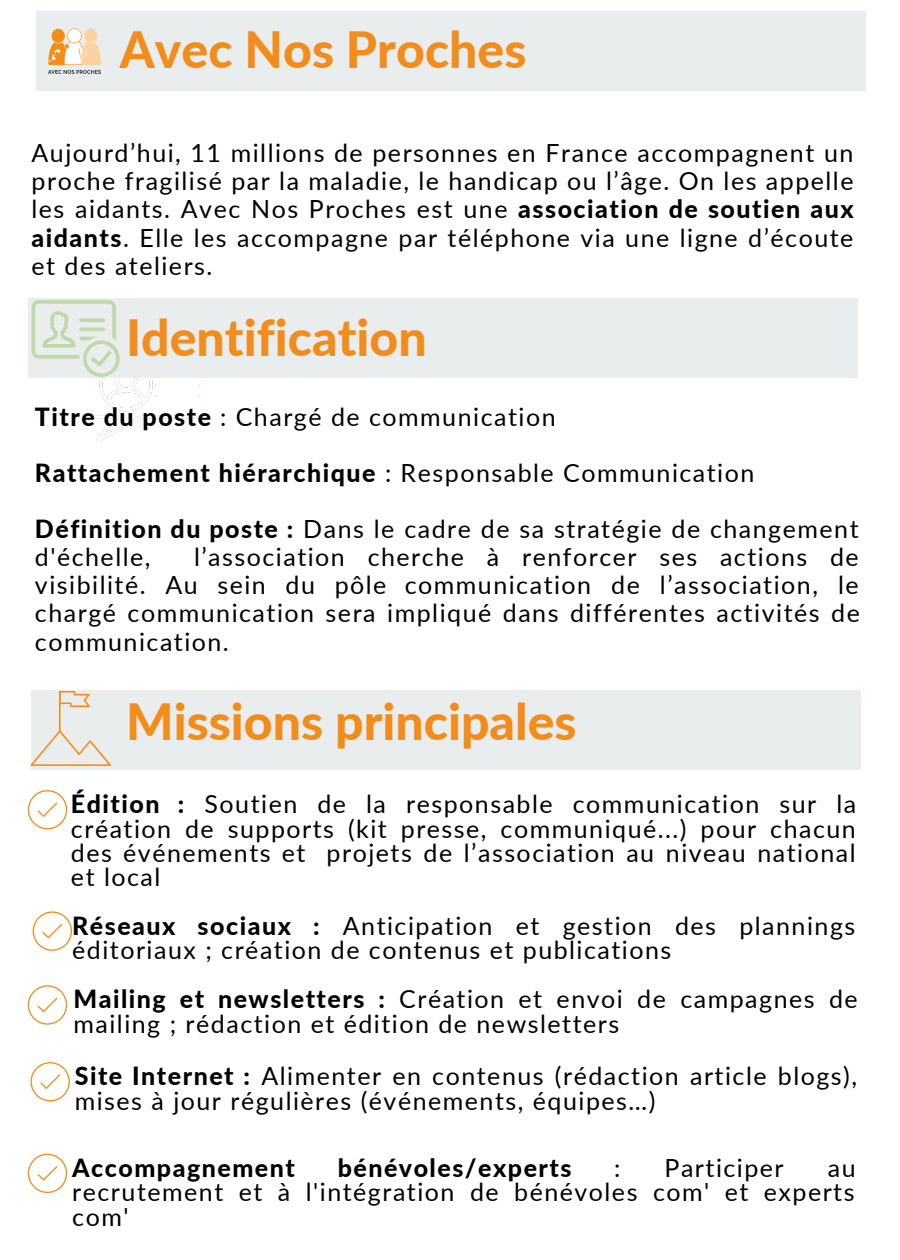
<style>
.page{position:relative;width:900px;height:1260px;background:#fff}
.page>*{position:absolute;margin:0;border:0;box-sizing:border-box;transform-origin:0 0}
.t1{font:800 50px "Lato";color:#f28c1b}
.t2{font:25px/28px "Lato";letter-spacing:.06em;color:#000;text-align:justify}
.t3{font:800 25px "Lato";letter-spacing:.06em;color:#000}
.s1{font-weight:800}
</style>
<div class="page">
<svg style="left:28px;top:985px;width:39px;height:40px"></svg>
<svg style="left:33px;top:911px;width:39px;height:40px"></svg>
<img style="left:90px;top:378px;width:118px;height:64px">
<div style="left:32px;top:691px;width:829px;height:79px;background:#eaedee"></div>
<svg style="left:31px;top:730px;width:80px;height:36px"></svg>
<hr style="left:59px;top:691px;width:2px;height:41px;background:#f28c1b">
<svg style="left:60px;top:691px;width:30px;height:16px"></svg>
<svg style="left:31px;top:1062px;width:39px;height:39px"></svg>
<svg style="left:28px;top:1154px;width:39px;height:39px"></svg>
<svg style="left:28px;top:790px;width:39px;height:39px"></svg>
<div style="left:28px;top:298px;width:829px;height:80px;background:#eaedee"></div>
<svg style="left:32px;top:300px;width:88px;height:77px"></svg>
<div style="left:37px;top:11px;width:829px;height:79px;background:#eaedee"></div>
<img style="left:36px;top:14px;width:65px;height:73px">
<p class="t1" style="left:120px;top:19px;width:408px">Avec Nos Proches</p>
<p class="t2" style="left:32px;top:139px;width:824px">Aujourd’hui, 11 millions de personnes en France accompagnent un proche fragilisé par la maladie, le handicap ou l’âge. On les appelle les aidants. Avec Nos Proches est une <span class="s1">association de soutien aux aidants</span>. Elle les accompagne par téléphone via une ligne d’écoute et des ateliers.</p>
<p class="t1" style="left:126px;top:306px;width:302px">Identification</p>
<p class="t2" style="left:35px;top:402px;width:522px"><span class="s1">Titre du poste</span> : Chargé de communication</p>
<p class="t2" style="left:35px;top:458px;width:721px"><span class="s1">Rattachement hiérarchique</span> : Responsable Communication</p>
<p class="t2" style="left:35px;top:514px;width:825px"><span class="s1">Définition du poste :</span> Dans le cadre de sa stratégie de changement d'échelle,</p>
<p class="t2" style="left:35px;top:542px;width:826px;text-indent:159px">l’association cherche à renforcer ses actions de visibilité. Au sein du pôle communication de l’association, le chargé communication sera impliqué dans différentes activités de communication.</p>
<p class="t1" style="left:126px;top:691px;width:452px">Missions principales</p>
<p class="t2" style="left:71px;top:791px;width:787px;line-height:24.5px"><span class="s1">Édition :</span> Soutien de la responsable communication sur la création de supports (kit presse, communiqué...) pour chacun des événements et projets de l’association au niveau national et local</p>
<p class="t2" style="left:72px;top:913px;width:785px;line-height:24.5px"><span class="s1">Réseaux sociaux :</span> Anticipation et gestion des plannings éditoriaux ; création de contenus et publications</p>
<p class="t2" style="left:74px;top:987px;width:786px;line-height:24.5px"><span class="s1">Mailing et newsletters :</span> Création et envoi de campagnes de mailing ; rédaction et édition de newsletters</p>
<p class="t2" style="left:75px;top:1063px;width:784px;line-height:24.5px"><span class="s1">Site Internet :</span> Alimenter en contenus (rédaction article blogs), mises à jour régulières (événements, équipes…)</p>
<p class="t3" style="left:72px;top:1152px;width:224px">Accompagnement</p>
<p class="t3" style="left:338px;top:1152px;width:235px">bénévoles/experts</p>
<p class="t2" style="left:614px;top:1153px;width:8px">:</p>
<p class="t2" style="left:665px;top:1153px;width:121px">Participer</p>
<p class="t2" style="left:72px;top:1155px;width:785px;line-height:24.5px;text-indent:756px">au recrutement et à l'intégration de bénévoles com' et experts com'</p>
</div>
